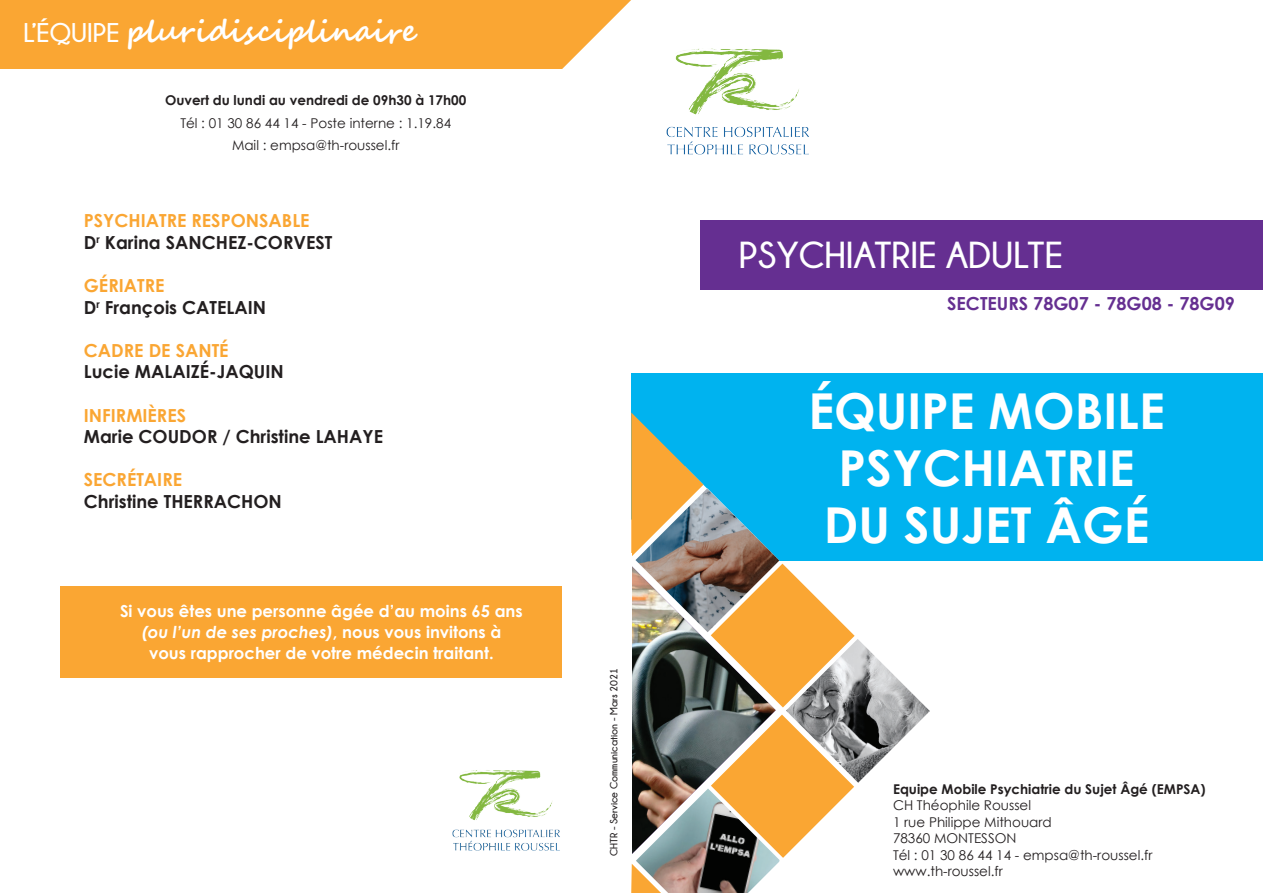
<style>
.page{position:relative;width:1263px;height:893px;background:#fff}
.page>*{position:absolute;margin:0;border:0;box-sizing:border-box;transform-origin:0 0}
.t1{font:700 49.5px/57px "Century Gothic";color:#fff;text-align:center}
.t2{font:700 37.5px "Champagne&Limousines";color:#fff}
.t3{font:700 30px "Segoe Script";color:#fff}
.t4{font:700 18px/21.6px "Century Gothic";color:#231f20}
.t5{font:700 18px "Century Gothic";color:#faa633}
.t6{font:700 18px "Century Gothic";color:#652f91}
.t7{font:700 16.5px/21px "Century Gothic";color:#fff;text-align:center}
.t8{font:13.5px/16.5px "Century Gothic";color:#231f20}
.t9{font:700 13.5px "Century Gothic";color:#231f20}
.t10{font:700 10.5px "Champagne&Limousines";color:#231f20}
.s1{font-family:"Champagne&Limousines";font-size:27px}
.s2{color:#faa633}
.s3{font-style:italic}
</style>
<div class="page">
<div style="left:631px;top:373px;width:632px;height:187px;background:#00b3ef"></div>
<img style="left:855px;top:639px;width:75px;height:144px">
<img style="left:636px;top:858px;width:143px;height:35px">
<svg style="left:631px;top:864px;width:30px;height:29px"></svg>
<div style="left:701px;top:220px;width:562px;height:69px;background:#652f91"></div>
<div style="left:0;top:0;width:631px;height:68px;background:#faa633"></div>
<svg style="left:560px;top:0;width:71px;height:69px"></svg>
<img style="left:631px;top:412px;width:224px;height:446px">
<img style="left:666px;top:48px;width:143px;height:107px">
<img style="left:452px;top:770px;width:108px;height:81px">
<div style="left:60px;top:586px;width:501px;height:92px;background:#faa633"></div>
<h3 class="t3" style="left:23px;top:7px;width:395px"><span class="s1">L’ÉQUIPE</span> pluridisciplinaire</h3>
<p class="t9" style="left:165px;top:90px;width:303px">Ouvert du lundi au vendredi de 09h30 à 17h00</p>
<p class="t8" style="left:180px;top:111px;width:272px;line-height:22.5px;text-align:center">Tél : 01 30 86 44 14 - Poste interne : 1.19.84<br>Mail : empsa@th-roussel.fr</p>
<h3 class="t5" style="left:84px;top:207px;width:12px">PSYCHIATRE</h3>
<h3 class="t5" style="left:192px;top:207px;width:12px">RESPO</h3>
<h3 class="t5" style="left:246px;top:207px;width:25px">NSABLE</h3>
<h3 class="t4" style="left:84px;top:231px;width:131px">D<sup>r</sup> Karina SANCHE</h3>
<h3 class="t4" style="left:237px;top:231px;width:31px">Z-COR</h3>
<h3 class="t4" style="left:294px;top:231px;width:22px">VEST</h3>
<h3 class="t4" style="left:84px;top:274px;width:110px"><span class="s2">GÉRIATRE<br></span>D <sup>r</sup> François CATELAI</h3>
<h3 class="t4" style="left:253px;top:295px;width:15px">N</h3>
<h3 class="t5" style="left:84px;top:336px;width:13px">CADRE</h3>
<h3 class="t5" style="left:149px;top:336px;width:72px">DE SANTÉ</h3>
<h3 class="t4" style="left:84px;top:360px;width:63px">Lucie MALAI</h3>
<h3 class="t4" style="left:191px;top:360px;width:38px">ZÉ-JAQUI</h3>
<h3 class="t4" style="left:270px;top:360px;width:15px">N</h3>
<h3 class="t5" style="left:84px;top:401px;width:37px">INFIRMI</h3>
<h3 class="t5" style="left:148px;top:401px;width:20px">ÈRES</h3>
<h3 class="t4" style="left:84px;top:425px;width:69px">Marie COUDOR</h3>
<h3 class="t4" style="left:222px;top:425px;width:106px">/ Christine LAHAYE</h3>
<h3 class="t5" style="left:84px;top:466px;width:11px">SECRÉTAIRE</h3>
<h3 class="t4" style="left:84px;top:490px;width:93px">Christine THERRACHO</h3>
<h3 class="t4" style="left:269px;top:490px;width:15px">N</h3>
<p class="t7" style="left:120px;top:600px;width:404px">Si vous êtes une personne âgée d’au moins 65 ans <span class="s3">(ou l’un de ses proches)</span>, nous vous invitons à<br>vous rapprocher de votre médecin traitant.</p>
<p class="t10" style="left:608px;top:856px;width:189px;rotate:-90deg">CHTR - SERVICE COMMUNICATION - MARS 2021</p>
<h2 class="t2" style="left:739px;top:234px;width:326px">PSYCHIATRIE ADULTE</h2>
<h3 class="t6" style="left:947px;top:290px;width:289px">secteurs 78G07 - 78G08 - 78G09</h3>
<h1 class="t1" style="left:808px;top:380px;width:358px">équipe mobile psychiatrie du sujet âgé</h1>
<p class="t9" style="left:893px;top:778px;width:274px">Equipe Mobile Psychiatrie du Sujet Âgé (EMPSA</p>
<p class="t9" style="left:1200px;top:778px;width:7px">)</p>
<p class="t8" style="left:893px;top:797px;width:261px">CH Théophile Roussel<br>1 rue Philippe Mithouard<br>78360 MONTESSON<br>Tél : 01 30 86 44 14 - empsa@th-roussel.fr www.th-roussel.fr</p>
</div>
